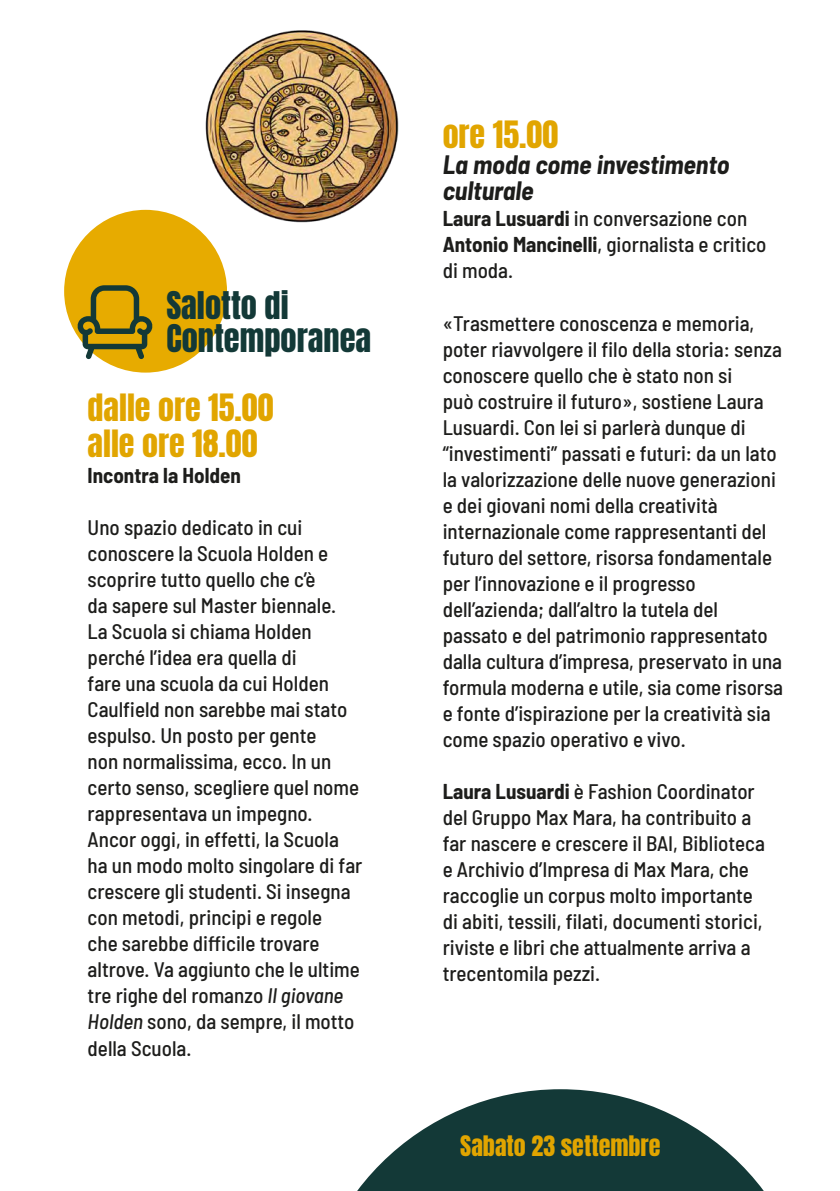
<style>
.page{position:relative;width:840px;height:1191px;background:#fff}
.page>*{position:absolute;margin:0;border:0;box-sizing:border-box;transform-origin:0 0}
.t1{font:32.4px/32.4px "Anton";color:#133937}
.t2{font:32px/36px "Anton";color:#e1a500}
.t3{font:italic 700 semi-condensed 26px/26px "Barlow";color:#1d1d1b}
.t4{font:24px "Anton";color:#e1a500}
.t5{font:500 semi-condensed 21px/26px "Barlow";color:#1d1d1b}
.t6{font:700 semi-condensed 21px "Barlow";color:#1d1d1b}
.s1{font-style:italic}
.s2{font-weight:700}
</style>
<div class="page">
<div style="left:64px;top:210px;width:163px;height:162px;background:#e7ab00;border-radius:50%"></div>
<svg style="left:357px;top:1089px;width:407px;height:102px;fill:#133937"></svg>
<svg style="left:77px;top:285px;width:76px;height:74px"></svg>
<img style="left:205px;top:30px;width:194px;height:193px">
<h1 class="t1" style="left:166px;top:292px;width:206px">Salotto di<br>Contemporanea</h1>
<h2 class="t2" style="left:88px;top:392px;width:187px">dalle ore 15.00 alle ore 18.00</h2>
<p class="t6" style="left:88px;top:460px;width:155px">Incontra la Holden</p>
<p class="t5" style="left:88px;top:513px;width:276px">Uno spazio dedicato in cui conoscere la Scuola Holden e scoprire tutto quello che c’è<br>da sapere sul Master biennale.<br>La Scuola si chiama Holden perché l’idea era quella di<br>fare una scuola da cui Holden<br>Caulfield non sarebbe mai stato espulso. Un posto per gente<br>non normalissima, ecco. In un certo senso, scegliere quel nome rappresentava un impegno.<br>Ancor oggi, in effetti, la Scuola ha un modo molto singolare di far crescere gli studenti. Si insegna con metodi, principi e regole<br>che sarebbe difficile trovare altrove. Va aggiunto che le ultime tre righe del romanzo <span class="s1">Il giovane<br>Holden</span> sono, da sempre, il motto della Scuola.</p>
<h2 class="t2" style="left:442px;top:119px;width:117px">ore 15.00</h2>
<p class="t3" style="left:442px;top:150px;width:288px">La moda come investimento culturale</p>
<p class="t5" style="left:442px;top:204px;width:325px"><span class="s2">Laura Lusuardi</span> in conversazione con<br><span class="s2">Antonio Mancinelli</span>, giornalista e critico di moda.</p>
<p class="t5" style="left:442px;top:308px;width:342px">«Trasmettere conoscenza e memoria, poter riavvolgere il filo della storia: senza conoscere quello che è stato non si<br>può costruire il futuro», sostiene Laura Lusuardi. Con lei si parlerà dunque di “investimenti” passati e futuri: da un lato la valorizzazione delle nuove generazioni e dei giovani nomi della creatività internazionale come rappresentanti del futuro del settore, risorsa fondamentale per l’innovazione e il progresso dell’azienda; dall’altro la tutela del passato e del patrimonio rappresentato dalla cultura d’impresa, preservato in una formula moderna e utile, sia come risorsa e fonte d’ispirazione per la creatività sia come spazio operativo e vivo.</p>
<p class="t5" style="left:442px;top:776px;width:323px"><span class="s2">Laura Lusuardi</span> è Fashion Coordinator del Gruppo Max Mara, ha contribuito a far nascere e crescere il BAI, Biblioteca e Archivio d’Impresa di Max Mara, che raccoglie un corpus molto importante di abiti, tessili, filati, documenti storici, riviste e libri che attualmente arriva a trecentomila pezzi.</p>
<p class="t4" style="left:460px;top:1133px;width:202px">Sabato 23 settembre</p>
</div>
